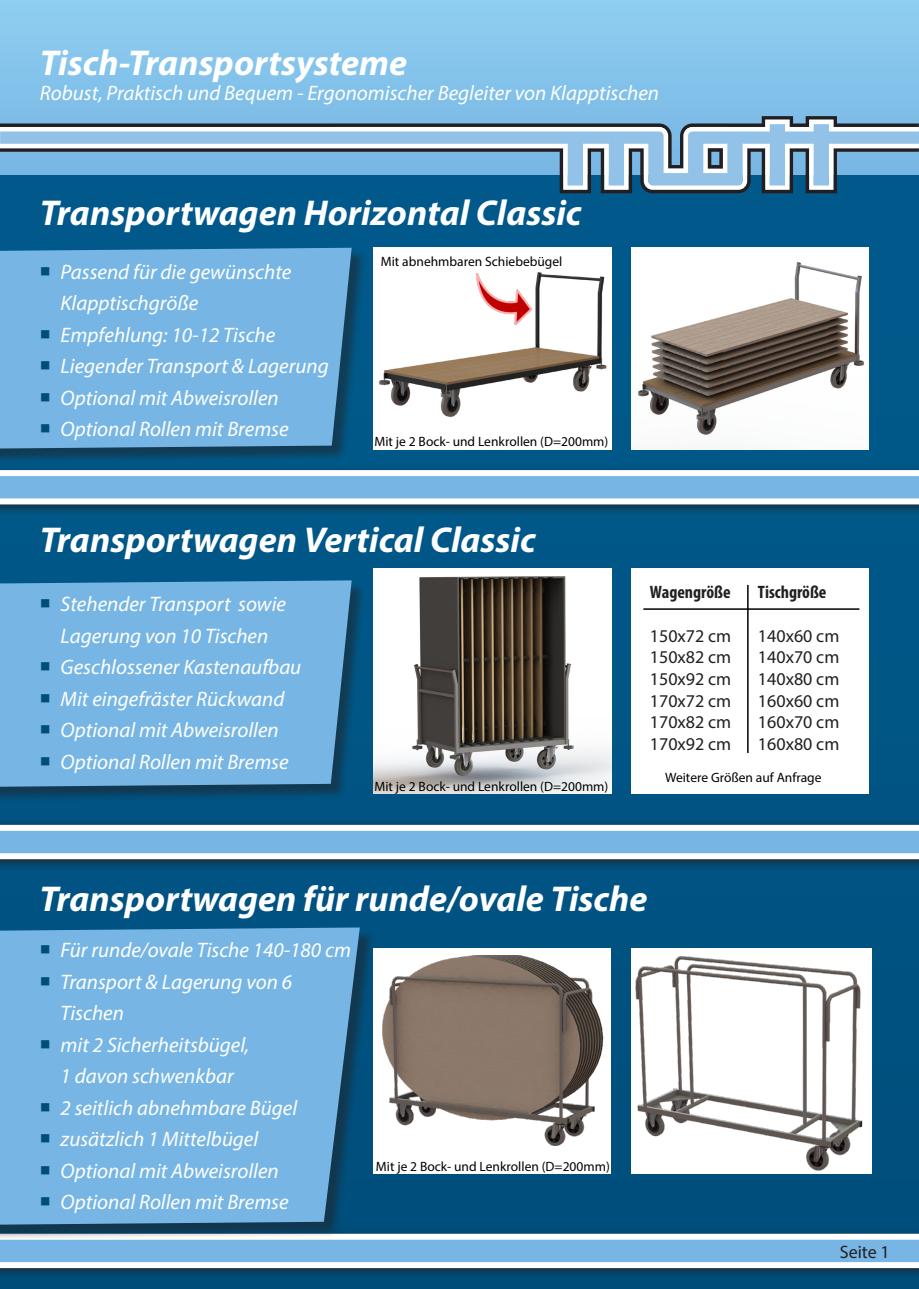
<style>
.page{position:relative;width:919px;height:1289px;background:#fff}
.page>*{position:absolute;margin:0;border:0;box-sizing:border-box;transform-origin:0 0}
.t1{font:italic 700 36px "Myriad Pro";color:#fff}
.t2{font:italic 21px/31.5px "Myriad Pro";color:#fff}
.t3{font:18px "Myriad Pro";color:#231f20}
.t4{font:700 condensed 18px "Myriad Pro";color:#231f20}
.t5{font:13.5px "Myriad Pro";color:#000}
</style>
<div class="page">
<div style="left:0;top:79px;width:918px;height:1209px;background:#005685"></div>
<div style="left:0;top:0;width:918px;height:174px;background:#87c5ec"></div>
<svg style="left:761px;top:116px;width:76px;height:4px"></svg>
<svg style="left:559px;top:190px;width:278px;height:3px"></svg>
<svg style="left:0;top:120px;width:918px;height:70px"></svg>
<div style="left:0;top:464px;width:918px;height:52px;background:#231f20;opacity:.75"></div>
<svg style="left:0;top:470px;width:918px;height:34px;background:#a4ceec"></svg>
<img style="left:374px;top:568px;width:237px;height:225px">
<div style="left:631px;top:568px;width:237px;height:225px;background:#fff"></div>
<div style="left:0;top:819px;width:918px;height:51px;background:#231f20;opacity:.75"></div>
<svg style="left:0;top:824px;width:918px;height:35px;background:#a2cbea"></svg>
<div style="left:374px;top:948px;width:237px;height:225px;background:#fff"></div>
<div style="left:631px;top:948px;width:241px;height:225px;background:#fff"></div>
<img style="left:631px;top:955px;width:237px;height:219px">
<div style="left:0;top:1228px;width:918px;height:51px;background:#231f20;opacity:.75"></div>
<svg style="left:0;top:1233px;width:918px;height:34px;background:#9ac8e9"></svg>
<img style="left:374px;top:248px;width:237px;height:201px">
<img style="left:631px;top:248px;width:237px;height:201px">
<hr style="left:643px;top:608px;width:216px;height:2px;background:#000">
<hr style="left:747px;top:585px;width:1px;height:168px;background:#000">
<img style="left:476px;top:273px;width:55px;height:51px">
<div style="left:0;top:249px;width:367px;height:216px;background:#231f20;opacity:.5"></div>
<svg style="left:0;top:248px;width:365px;height:201px;background:#6eadda"></svg>
<div style="left:0;top:581px;width:367px;height:222px;background:#231f20;opacity:.5"></div>
<svg style="left:0;top:580px;width:365px;height:207px;background:#6dadda"></svg>
<img style="left:382px;top:955px;width:222px;height:190px">
<div style="left:0;top:929px;width:375px;height:312px;background:#231f20;opacity:.5"></div>
<svg style="left:0;top:927px;width:373px;height:297px;background:#6cabd8"></svg>
<svg style="left:41px;top:267px;width:8px;height:8px"></svg>
<svg style="left:41px;top:330px;width:8px;height:8px"></svg>
<svg style="left:41px;top:361px;width:8px;height:8px"></svg>
<svg style="left:41px;top:393px;width:8px;height:8px"></svg>
<svg style="left:41px;top:424px;width:8px;height:8px"></svg>
<svg style="left:41px;top:599px;width:8px;height:8px"></svg>
<svg style="left:41px;top:662px;width:8px;height:8px"></svg>
<svg style="left:41px;top:694px;width:8px;height:8px"></svg>
<svg style="left:41px;top:725px;width:8px;height:8px"></svg>
<svg style="left:41px;top:757px;width:8px;height:8px"></svg>
<svg style="left:41px;top:945px;width:8px;height:8px"></svg>
<svg style="left:41px;top:976px;width:8px;height:9px"></svg>
<svg style="left:41px;top:1039px;width:8px;height:9px"></svg>
<svg style="left:41px;top:1102px;width:8px;height:9px"></svg>
<svg style="left:41px;top:1134px;width:8px;height:8px"></svg>
<svg style="left:41px;top:1165px;width:8px;height:9px"></svg>
<svg style="left:41px;top:1197px;width:8px;height:8px"></svg>
<h1 class="t1" style="left:40px;top:39px;width:369px">Tisch-Transportsysteme</h1>
<p class="t2" style="left:40px;top:77px;width:620px">Robust, Praktisch und Bequem - Ergonomischer Begleiter von Klapptischen</p>
<h1 class="t1" style="left:40px;top:189px;width:543px">Transportwagen Horizontal Classic</h1>
<p class="t2" style="left:61px;top:255px;width:269px">Passend für die gewünschte<br>Klapptischgröße<br>Empfehlung: 10-12 Tische<br>Liegender Transport &amp; Lagerung<br>Optional mit Abweisrollen<br>Optional Rollen mit Bremse</p>
<p class="t5" style="left:381px;top:253px;width:183px">Mit abnehmbaren Schiebebügel</p>
<p class="t5" style="left:374px;top:433px;width:235px">Mit je 2 Bock- und Lenkrollen (D=200mm)</p>
<h1 class="t1" style="left:40px;top:516px;width:497px">Transportwagen Vertical Classic</h1>
<p class="t2" style="left:61px;top:588px;width:242px">Stehender Transport sowie<br>Lagerung von 10 Tischen<br>Geschlossener Kastenaufbau<br>Mit eingefräster Rückwand<br>Optional mit Abweisrollen<br>Optional Rollen mit Bremse</p>
<p class="t5" style="left:374px;top:778px;width:235px">Mit je 2 Bock- und Lenkrollen (D=200mm)</p>
<p class="t4" style="left:649px;top:581px;width:82px">Wagengröße</p>
<p class="t4" style="left:757px;top:581px;width:70px">Tischgröße</p>
<p class="t3" style="left:649px;top:624px;width:83px">150x72 cm</p>
<p class="t3" style="left:757px;top:624px;width:83px">140x60 cm</p>
<p class="t3" style="left:649px;top:646px;width:83px">150x82 cm</p>
<p class="t3" style="left:757px;top:646px;width:83px">140x70 cm</p>
<p class="t3" style="left:649px;top:667px;width:83px">150x92 cm</p>
<p class="t3" style="left:757px;top:667px;width:83px">140x80 cm</p>
<p class="t3" style="left:649px;top:689px;width:83px">170x72 cm</p>
<p class="t3" style="left:757px;top:689px;width:83px">160x60 cm</p>
<p class="t3" style="left:649px;top:711px;width:83px">170x82 cm</p>
<p class="t3" style="left:757px;top:711px;width:83px">160x70 cm</p>
<p class="t3" style="left:649px;top:732px;width:83px">170x92 cm</p>
<p class="t3" style="left:757px;top:732px;width:83px">160x80 cm</p>
<p class="t5" style="left:665px;top:768px;width:158px">Weitere Größen auf Anfrage</p>
<h1 class="t1" style="left:39px;top:875px;width:609px">Transportwagen für runde/ovale Tische</h1>
<p class="t2" style="left:61px;top:934px;width:292px">Für runde/ovale Tische 140-180 cm<br>Transport &amp; Lagerung von 6<br>Tischen<br>mit 2 Sicherheitsbügel,<br>1 davon schwenkbar<br>2 seitlich abnehmbare Bügel zusätzlich 1 Mittelbügel<br>Optional mit Abweisrollen<br>Optional Rollen mit Bremse</p>
<p class="t5" style="left:376px;top:1158px;width:235px">Mit je 2 Bock- und Lenkrollen (D=200mm)</p>
<p class="t3" style="left:839px;top:1240px;width:52px">Seite 1</p>
</div>
